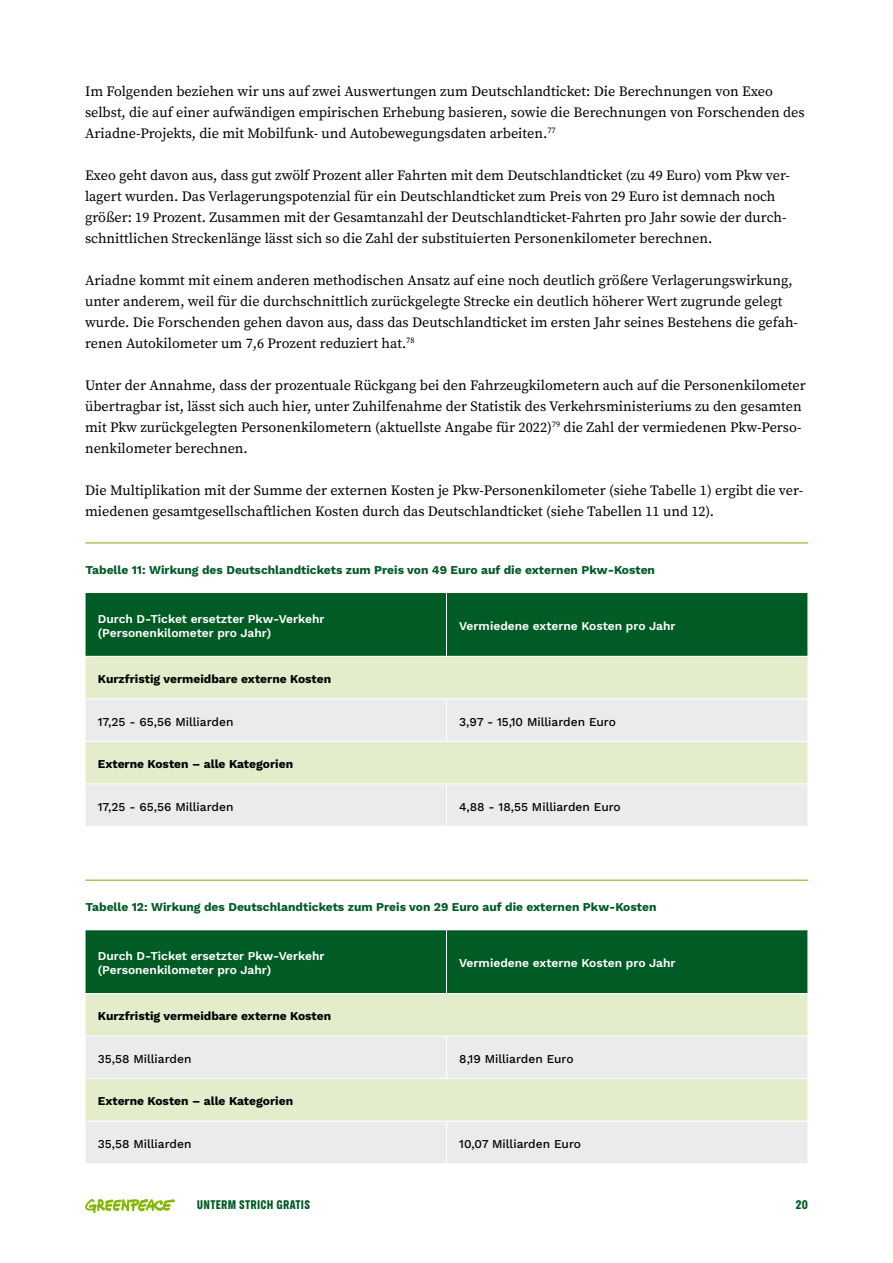
<style>
.page{position:relative;width:893px;height:1263px;background:#fff}
.page>*{position:absolute;margin:0;border:0;box-sizing:border-box;transform-origin:0 0}
.t1{font:14.25px/21px "Source Serif Pro";color:#000}
.t2{font:600 12px/14.4px "Work Sans";color:#fff}
.t3{font:700 12px "Work Sans";color:#005b25}
.t4{font:500 12px "Work Sans";color:#000}
.t5{font:700 12px "Work Sans";color:#000}
.t6{font:700 11.25px "Greenpeace Sans";letter-spacing:.02em;color:#005b25}
</style>
<div class="page">
<svg style="left:85px;top:1199px;width:90px;height:14px"></svg>
<div style="left:85px;top:592px;width:361px;height:64px;background:#005b25"></div>
<div style="left:446px;top:592px;width:362px;height:64px;background:#005b25"></div>
<div style="left:86px;top:657px;width:721px;height:41px;background:#e3edcb"></div>
<svg style="left:86px;top:699px;width:721px;height:127px;background:#e7ebe1"></svg>
<hr style="left:85px;top:592px;width:361px;height:1px;background:#fff">
<hr style="left:85px;top:593px;width:1px;height:63px;background:#fff">
<hr style="left:446px;top:593px;width:1px;height:63px;background:#fff">
<hr style="left:446px;top:592px;width:362px;height:1px;background:#fff">
<hr style="left:807px;top:593px;width:1px;height:63px;background:#fff">
<hr style="left:446px;top:699px;width:1px;height:42px;background:#fff">
<hr style="left:446px;top:784px;width:1px;height:42px;background:#fff">
<hr style="left:85px;top:741px;width:361px;height:1px;background:#fff">
<hr style="left:446px;top:741px;width:362px;height:1px;background:#fff">
<hr style="left:85px;top:783px;width:361px;height:1px;background:#fff">
<hr style="left:446px;top:783px;width:362px;height:1px;background:#fff">
<div style="left:85px;top:930px;width:361px;height:63px;background:#005b25"></div>
<div style="left:446px;top:930px;width:362px;height:63px;background:#005b25"></div>
<div style="left:86px;top:994px;width:721px;height:42px;background:#e3edcb"></div>
<svg style="left:86px;top:1037px;width:721px;height:126px;background:#e7ebe1"></svg>
<hr style="left:85px;top:930px;width:1px;height:63px;background:#fff">
<hr style="left:446px;top:930px;width:1px;height:63px;background:#fff">
<hr style="left:807px;top:930px;width:1px;height:63px;background:#fff">
<hr style="left:446px;top:1036px;width:1px;height:42px;background:#fff">
<hr style="left:446px;top:1121px;width:1px;height:42px;background:#fff">
<hr style="left:85px;top:1078px;width:361px;height:1px;background:#fff">
<hr style="left:446px;top:1078px;width:362px;height:1px;background:#fff">
<hr style="left:85px;top:1121px;width:361px;height:1px;background:#fff">
<hr style="left:446px;top:1121px;width:362px;height:1px;background:#fff">
<hr style="left:85px;top:542px;width:723px;height:1px;background:#79a903">
<hr style="left:85px;top:880px;width:723px;height:1px;background:#79a903">
<p class="t1" style="left:85px;top:81px;width:721px">Im Folgenden beziehen wir uns auf zwei Auswertungen zum Deutschlandticket: Die Berechnungen von Exeo selbst, die auf einer aufwändigen empirischen Erhebung basieren, sowie die Berechnungen von Forschenden des<br>Ariadne-Projekts, die mit Mobilfunk- und Autobewegungsdaten arbeiten.<sup>77</sup></p>
<p class="t1" style="left:85px;top:165px;width:706px">Exeo geht davon aus, dass gut zwölf Prozent aller Fahrten mit dem Deutschlandticket (zu 49 Euro) vom Pkw ver&shy;lagert wurden. Das Verlagerungspotenzial für ein Deutschlandticket zum Preis von 29 Euro ist demnach noch größer: 19 Prozent. Zusammen mit der Gesamtanzahl der Deutschlandticket-Fahrten pro Jahr sowie der durch&shy;schnittlichen Streckenlänge lässt sich so die Zahl der substituierten Personenkilometer berechnen.</p>
<p class="t1" style="left:85px;top:270px;width:714px">Ariadne kommt mit einem anderen methodischen Ansatz auf eine noch deutlich größere Verlagerungswirkung, unter anderem, weil für die durchschnittlich zurückgelegte Strecke ein deutlich höherer Wert zugrunde gelegt wurde. Die Forschenden gehen davon aus, dass das Deutschlandticket im ersten Jahr seines Bestehens die gefah&shy;renen Autokilometer um 7,6 Prozent reduziert hat.<sup>78</sup></p>
<p class="t1" style="left:85px;top:375px;width:722px">Unter der Annahme, dass der prozentuale Rückgang bei den Fahrzeugkilometern auch auf die Personenkilometer übertragbar ist, lässt sich auch hier, unter Zuhilfenahme der Statistik des Verkehrsministeriums zu den gesamten mit Pkw zurückgelegten Personenkilometern (aktuellste Angabe für 2022)<sup>79</sup> die Zahl der vermiedenen Pkw-Perso&shy;nenkilometer berechnen.</p>
<p class="t1" style="left:85px;top:480px;width:720px">Die Multiplikation mit der Summe der externen Kosten je Pkw-Personenkilometer (siehe Tabelle 1) ergibt die ver&shy;miedenen gesamtgesellschaftlichen Kosten durch das Deutschlandticket (siehe Tabellen 11 und 12).</p>
<p class="t3" style="left:85px;top:561px;width:571px">Tabelle 11: Wirkung des Deutschlandtickets zum Preis von 49 Euro auf die externen Pkw-Kosten</p>
<p class="t2" style="left:98px;top:611px;width:228px">Durch D-Ticket ersetzter Pkw-Verkehr (Personenkilometer pro Jahr)</p>
<p class="t2" style="left:459px;top:618px;width:218px">Vermiedene externe Kosten pro Jahr</p>
<p class="t5" style="left:98px;top:670px;width:235px">Kurzfristig vermeidbare externe Kosten</p>
<p class="t4" style="left:98px;top:712px;width:137px">17,25 - 65,56 Milliarden</p>
<p class="t4" style="left:459px;top:712px;width:158px">3,97 - 15,10 Milliarden Euro</p>
<p class="t5" style="left:98px;top:755px;width:197px">Externe Kosten – alle Kategorien</p>
<p class="t4" style="left:98px;top:797px;width:137px">17,25 - 65,56 Milliarden</p>
<p class="t4" style="left:459px;top:797px;width:163px">4,88 - 18,55 Milliarden Euro</p>
<p class="t3" style="left:85px;top:898px;width:572px">Tabelle 12: Wirkung des Deutschlandtickets zum Preis von 29 Euro auf die externen Pkw-Kosten</p>
<p class="t2" style="left:98px;top:948px;width:228px">Durch D-Ticket ersetzter Pkw-Verkehr (Personenkilometer pro Jahr)</p>
<p class="t2" style="left:459px;top:955px;width:218px">Vermiedene externe Kosten pro Jahr</p>
<p class="t5" style="left:98px;top:1007px;width:235px">Kurzfristig vermeidbare externe Kosten</p>
<p class="t4" style="left:98px;top:1050px;width:95px">35,58 Milliarden</p>
<p class="t4" style="left:459px;top:1050px;width:116px">8,19 Milliarden Euro</p>
<p class="t5" style="left:98px;top:1092px;width:197px">Externe Kosten – alle Kategorien</p>
<p class="t4" style="left:98px;top:1135px;width:95px">35,58 Milliarden</p>
<p class="t4" style="left:459px;top:1135px;width:123px">10,07 Milliarden Euro</p>
<p class="t6" style="left:197px;top:1196px;width:115px">UNTERM STRICH GRATIS</p>
<p class="t6" style="left:796px;top:1196px;width:14px">20</p>
</div>
